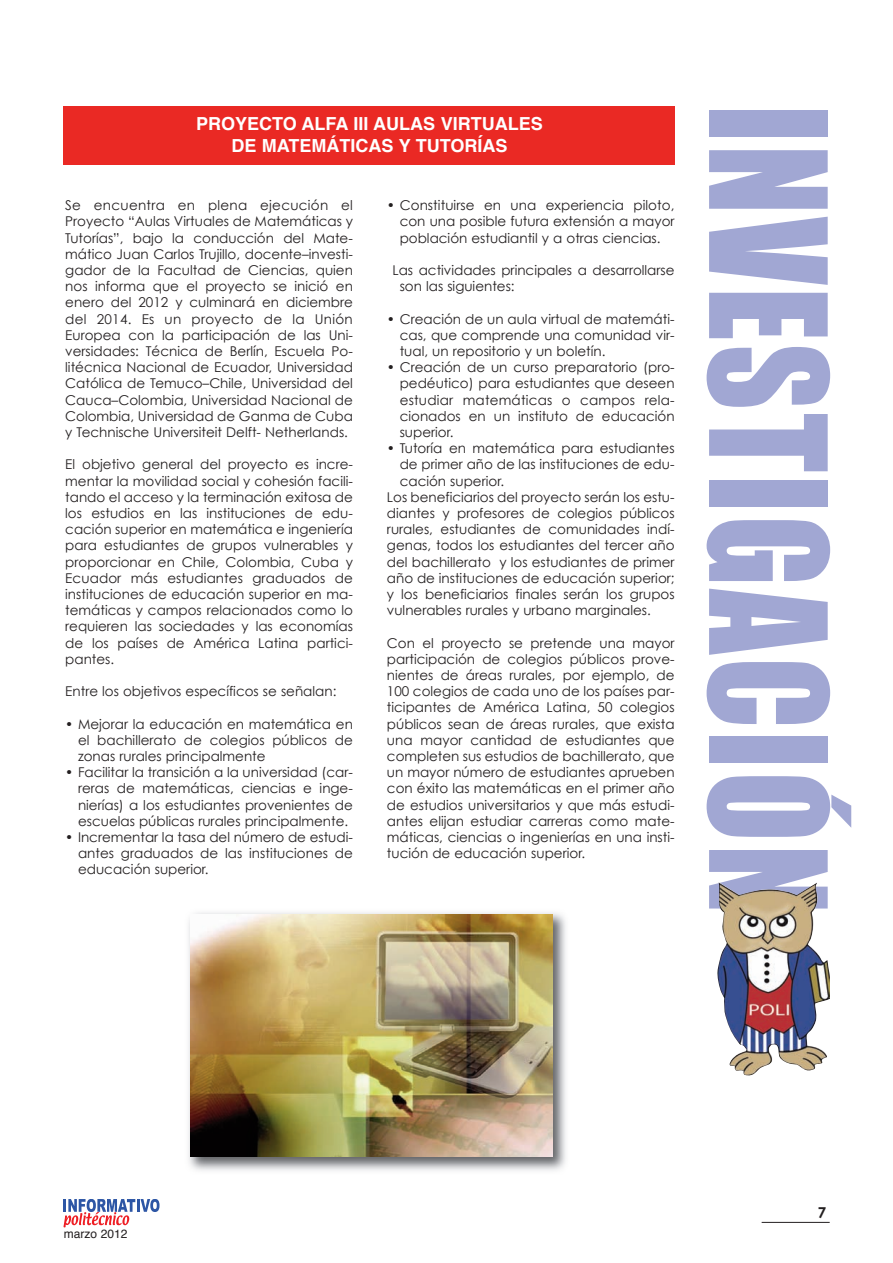
<style>
.page{position:relative;width:893px;height:1263px;background:#fff}
.page>*{position:absolute;margin:0;border:0;box-sizing:border-box;transform-origin:0 0}
.t1{font:150px "Impact";letter-spacing:.025em;color:#a1a7d3;scale:.85 1}
.t2{font:700 18px/21.6px "Helvetica";color:#fff;text-align:center}
.t3{font:700 15px "Century Gothic";color:#231f20}
.t4{font:13.5px/16.2px "Century Gothic";color:#231f20;text-align:justify}
.t5{font:12px "Helvetica";color:#231f20}
</style>
<div class="page">
<svg style="left:64px;top:1199px;width:96px;height:28px"></svg>
<hr style="left:762px;top:1222px;width:68px;height:1px;background:#231f20">
<div style="left:64px;top:106px;width:611px;height:59px;background:#ea2924"></div>
<img style="left:718px;top:882px;width:111px;height:193px">
<img style="left:188px;top:912px;width:378px;height:259px">
<img style="left:191px;top:914px;width:361px;height:243px">
<h2 class="t2" style="left:196px;top:114px;width:348px">PROYECTO ALFA III AULAS VIRTUALES<br>DE MATEMÁTICAS Y TUTORÍAS</h2>
<h1 class="t1" style="left:860px;top:105px;width:953px;rotate:90deg">INVESTIGACIÓN</h1>
<p class="t4" style="left:65px;top:197px;width:289px">Se encuentra en plena ejecución el Proyecto “Aulas Virtuales de Matemáticas y Tutorías”, bajo la conducción del Mate - mático Juan Carlos Trujillo, docente–investi&shy;gador de la Facultad de Ciencias, quien nos informa que el proyecto se inició en enero del 2012 y culminará en diciembre del 2014. Es un proyecto de la Unión Europea con la participación de las Uni - versidades: Técnica de Berlín, Escuela Po - litécnica Nacional de Ecuador, Uni ver sidad Católica de Temuco–Chile, Universi dad del Cauca–Colombia, Universidad Nacional de Colombia, Universidad de Ganma de Cuba y Technische Universiteit Delft- Netherlands.</p>
<p class="t4" style="left:65px;top:456px;width:289px">El objetivo general del proyecto es incre&shy;mentar la movilidad social y cohesión facili&shy;tando el acceso y la terminación exitosa de los estudios en las instituciones de edu&shy;cación superior en matemática e ingeniería para estudiantes de grupos vulnerables y proporcionar en Chile, Colombia, Cuba y Ecuador más estudiantes graduados de instituciones de educación superior en ma - temáticas y campos relacionados como lo requieren las sociedades y las economías de los países de América Latina partici&shy;pantes.</p>
<p class="t4" style="left:65px;top:683px;width:273px">Entre los objetivos específicos se señalan:</p>
<p class="t4" style="left:78px;top:715px;width:276px;text-indent:-13px">• Mejorar la educación en matemática en el bachillerato de colegios públicos de zonas rurales principalmente</p>
<p class="t4" style="left:78px;top:764px;width:276px;text-indent:-13px">• Facilitar la transición a la universidad (car&shy;reras de matemáticas, ciencias e inge&shy;nierías) a los estudiantes provenientes de escuelas públicas rurales principalmente.</p>
<p class="t4" style="left:78px;top:829px;width:276px;text-indent:-13px">• Incrementar la tasa del número de estudi&shy;antes graduados de las instituciones de educación superior.</p>
<p class="t4" style="left:400px;top:197px;width:276px;text-indent:-13px">• Constituirse en una experiencia piloto, con una posible futura extensión a mayor población estudiantil y a otras ciencias.</p>
<p class="t4" style="left:400px;top:262px;width:276px;text-indent:-7px">Las actividades principales a desarrollarse son las siguientes:</p>
<p class="t4" style="left:400px;top:310px;width:276px;text-indent:-13px">• Creación de un aula virtual de matemáti&shy;cas, que comprende una comunidad vir&shy;tual, un repositorio y un boletín.</p>
<p class="t4" style="left:400px;top:359px;width:276px;text-indent:-13px">• Creación de un curso preparatorio (pro - pedéutico) para estudiantes que deseen estudiar matemáticas o campos rela&shy;cionados en un instituto de educación superior.</p>
<p class="t4" style="left:387px;top:440px;width:289px">• Tutoría en matemática para estudiantes</p>
<p class="t4" style="left:400px;top:456px;width:276px">de primer año de las instituciones de edu-</p>
<p class="t4" style="left:400px;top:472px;width:106px">cación superior.</p>
<p class="t4" style="left:387px;top:488px;width:289px">Los beneficiarios del proyecto serán los estu-</p>
<p class="t4" style="left:387px;top:505px;width:289px">diantes y profesores de colegios públicos</p>
<p class="t4" style="left:387px;top:521px;width:289px">rurales, estudiantes de comunidades indí-</p>
<p class="t4" style="left:387px;top:537px;width:289px">genas, todos los estudiantes del tercer año</p>
<p class="t4" style="left:387px;top:553px;width:289px">del bachillerato y los estudiantes de primer</p>
<p class="t4" style="left:387px;top:569px;width:289px">año de instituciones de educación superior;</p>
<p class="t4" style="left:387px;top:586px;width:289px">y los beneficiarios finales serán los grupos</p>
<p class="t4" style="left:387px;top:602px;width:265px">vulnerables rurales y urbano marginales.</p>
<p class="t4" style="left:387px;top:634px;width:289px">Con el proyecto se pretende una mayor par ticipación de colegios públicos prove&shy;nientes de áreas rurales, por ejemplo, de 100 colegios de cada uno de los países par&shy;ticipantes de América Latina, 50 colegios públicos sean de áreas rurales, que exista una mayor cantidad de estudiantes que completen sus estudios de bachillerato, que un mayor número de estudiantes aprueben con éxito las matemáticas en el primer año de estudios universitarios y que más estudi&shy;antes elijan estudiar carreras como mate - máticas, ciencias o ingenierías en una insti&shy;tución de educación superior.</p>
<p class="t5" style="left:64px;top:1228px;width:65px">marzo 2012</p>
<p class="t3" style="left:818px;top:1203px;width:10px">7</p>
</div>
